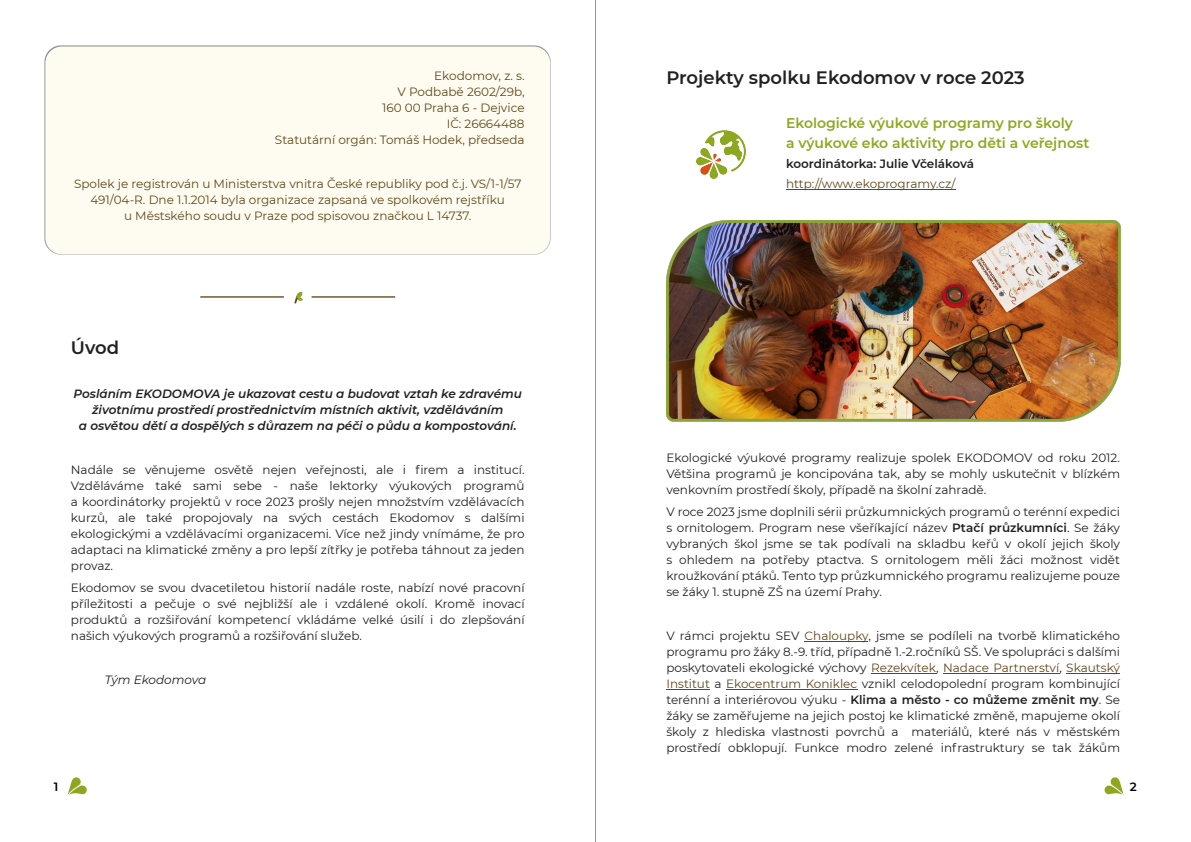
<style>
.page{position:relative;width:1191px;height:842px;background:#fff}
.page>*{position:absolute;margin:0;border:0;box-sizing:border-box;transform-origin:0 0}
.t1{font:600 18px "Montserrat";color:#231f20}
.t2{font:600 14px "Montserrat";color:#8da81f}
.t3{font:12px "Montserrat";color:#231f20}
.t4{font:12px "Montserrat";color:#624719}
.t5{font:italic 600 12px "Montserrat";color:#231f20}
.t6{font:600 12px "Montserrat";color:#231f20}
.t7{font:italic 12px "Montserrat";color:#231f20}
.t8{font:600 12px "Montserrat";color:#000}
.s1{font-weight:600}
.s2{color:#624719}
.s3{color:#231f20}
</style>
<div class="page">
<svg style="left:1104px;top:777px;width:19px;height:18px"></svg>
<svg style="left:68px;top:777px;width:19px;height:18px"></svg>
<svg style="left:595px;top:0;width:1px;height:842px"></svg>
<div style="left:45px;top:46px;width:505px;height:208px;background:#fefcf0;border-radius:17px"></div>
<hr style="left:804px;top:641px;width:64px;height:1px;background:#624719">
<hr style="left:871px;top:673px;width:65px;height:1px;background:#624719">
<hr style="left:943px;top:673px;width:116px;height:1px;background:#624719">
<hr style="left:1066px;top:673px;width:54px;height:1px;background:#624719">
<hr style="left:666px;top:689px;width:44px;height:1px;background:#624719">
<hr style="left:726px;top:689px;width:131px;height:1px;background:#624719">
<img style="left:666px;top:221px;width:454px;height:200px">
<hr style="left:786px;top:189px;width:169px;height:1px;background:#624719">
<hr style="left:200px;top:296px;width:84px;height:2px;background:#624719">
<hr style="left:311px;top:296px;width:84px;height:2px;background:#624719">
<svg style="left:294px;top:292px;width:9px;height:12px"></svg>
<img style="left:696px;top:130px;width:50px;height:49px">
<p class="t4" style="left:434px;top:68px;width:92px">Ekodomov, z. s.</p>
<p class="t4" style="left:397px;top:84px;width:128px">V Podbabě 2602/29b,</p>
<p class="t4" style="left:382px;top:100px;width:144px">160 00 Praha 6 - Dejvice</p>
<p class="t4" style="left:447px;top:116px;width:79px">IČ: 26664488</p>
<p class="t4" style="left:275px;top:132px;width:251px">Statutární orgán: Tomáš Hodek, předseda</p>
<p class="t4" style="left:74px;top:176px;width:449px">Spolek je registrován u Ministerstva vnitra České republiky pod č.j. VS/1-1/57</p>
<p class="t4" style="left:90px;top:192px;width:416px">491/04-R. Dne 1.1.2014 byla organizace zapsaná ve spolkovém rejstříku</p>
<p class="t4" style="left:124px;top:208px;width:349px">u Městského soudu v Praze pod spisovou značkou L 14737.</p>
<p class="t1" style="left:71px;top:336px;width:50px">Úvod</p>
<p class="t5" style="left:74px;top:386px;width:450px">Posláním EKODOMOVA je ukazovat cestu a budovat vztah ke zdravému</p>
<p class="t5" style="left:92px;top:402px;width:413px">životnímu prostředí prostřednictvím místních aktivit, vzděláváním</p>
<p class="t5" style="left:79px;top:418px;width:439px">a osvětou dětí a dospělých s důrazem na péči o půdu a kompostování.</p>
<p class="t3" style="left:71px;top:462px;width:455px">Nadále se věnujeme osvětě nejen veřejnosti, ale i firem a institucí.</p>
<p class="t3" style="left:71px;top:478px;width:455px">Vzděláváme také sami sebe - naše lektorky výukových programů</p>
<p class="t3" style="left:71px;top:494px;width:455px">a koordinátorky projektů v roce 2023 prošly nejen množstvím vzdělávacích</p>
<p class="t3" style="left:71px;top:510px;width:455px">kurzů, ale také propojovaly na svých cestách Ekodomov s dalšími</p>
<p class="t3" style="left:71px;top:526px;width:455px">ekologickými a vzdělávacími organizacemi. Více než jindy vnímáme, že pro</p>
<p class="t3" style="left:71px;top:542px;width:455px">adaptaci na klimatické změny a pro lepší zítřky je potřeba táhnout za jeden</p>
<p class="t3" style="left:71px;top:558px;width:44px">provaz.</p>
<p class="t3" style="left:71px;top:580px;width:455px">Ekodomov se svou dvacetiletou historií nadále roste, nabízí nové pracovní</p>
<p class="t3" style="left:71px;top:596px;width:455px">příležitosti a pečuje o své nejbližší ale i vzdálené okolí. Kromě inovací</p>
<p class="t3" style="left:71px;top:612px;width:455px">produktů a rozšiřování kompetencí vkládáme velké úsilí i do zlepšování</p>
<p class="t3" style="left:71px;top:628px;width:292px">našich výukových programů a rozšiřování služeb.</p>
<p class="t7" style="left:105px;top:672px;width:103px">Tým Ekodomova</p>
<p class="t1" style="left:666px;top:67px;width:360px">Projekty spolku Ekodomov v roce 2023</p>
<p class="t2" style="left:786px;top:115px;width:288px">Ekologické výukové programy pro školy</p>
<p class="t2" style="left:786px;top:135px;width:305px">a výukové eko aktivity pro děti a veřejnost</p>
<p class="t6" style="left:786px;top:157px;width:189px">koordinátorka: Julie Včeláková</p>
<p class="t4" style="left:786px;top:177px;width:171px">http://www.ekoprogramy.cz/</p>
<p class="t3" style="left:666px;top:450px;width:455px">Ekologické výukové programy realizuje spolek EKODOMOV od roku 2012.</p>
<p class="t3" style="left:666px;top:466px;width:455px">Většina programů je koncipována tak, aby se mohly uskutečnit v blízkém</p>
<p class="t3" style="left:666px;top:482px;width:321px">venkovním prostředí školy, případě na školní zahradě.</p>
<p class="t3" style="left:666px;top:504px;width:455px">V roce 2023 jsme doplnili sérii průzkumnických programů o terénní expedici</p>
<p class="t3" style="left:666px;top:520px;width:455px">s ornitologem. Program nese všeříkající název <span class="s1">Ptačí průzkumníci</span>. Se žáky</p>
<p class="t3" style="left:666px;top:536px;width:455px">vybraných škol jsme se tak podívali na skladbu keřů v okolí jejich školy</p>
<p class="t3" style="left:666px;top:552px;width:455px">s ohledem na potřeby ptactva. S ornitologem měli žáci možnost vidět</p>
<p class="t3" style="left:666px;top:568px;width:455px">kroužkování ptáků. Tento typ průzkumnického programu realizujeme pouze</p>
<p class="t3" style="left:666px;top:584px;width:217px">se žáky 1. stupně ZŠ na území Prahy.</p>
<p class="t3" style="left:666px;top:628px;width:455px">V rámci projektu SEV <span class="s2">Chaloupky</span>, jsme se podíleli na tvorbě klimatického</p>
<p class="t3" style="left:666px;top:644px;width:455px">programu pro žáky 8.-9. tříd, případně 1.-2.ročníků SŠ. Ve spolupráci s dalšími</p>
<p class="t4" style="left:666px;top:660px;width:455px"><span class="s3">poskytovateli ekologické výchovy</span> Rezekvítek<span class="s3">,</span> Nadace Partnerství<span class="s3">,</span> Skautský</p>
<p class="t3" style="left:666px;top:676px;width:455px"><span class="s2">Institut</span> a <span class="s2">Ekocentrum Koniklec</span> vznikl celodopolední program kombinující</p>
<p class="t3" style="left:666px;top:692px;width:455px">terénní a interiérovou výuku - <span class="s1">Klima a město - co můžeme změnit my</span>. Se</p>
<p class="t3" style="left:666px;top:708px;width:455px">žáky se zaměřujeme na jejich postoj ke klimatické změně, mapujeme okolí</p>
<p class="t3" style="left:666px;top:724px;width:455px">školy z hlediska vlastnosti povrchů a materiálů, které nás v městském</p>
<p class="t3" style="left:666px;top:740px;width:455px">prostředí obklopují. Funkce modro zelené infrastruktury se tak žákům</p>
<p class="t8" style="left:54px;top:780px;width:6px">1</p>
<p class="t8" style="left:1129px;top:780px;width:8px">2</p>
</div>
